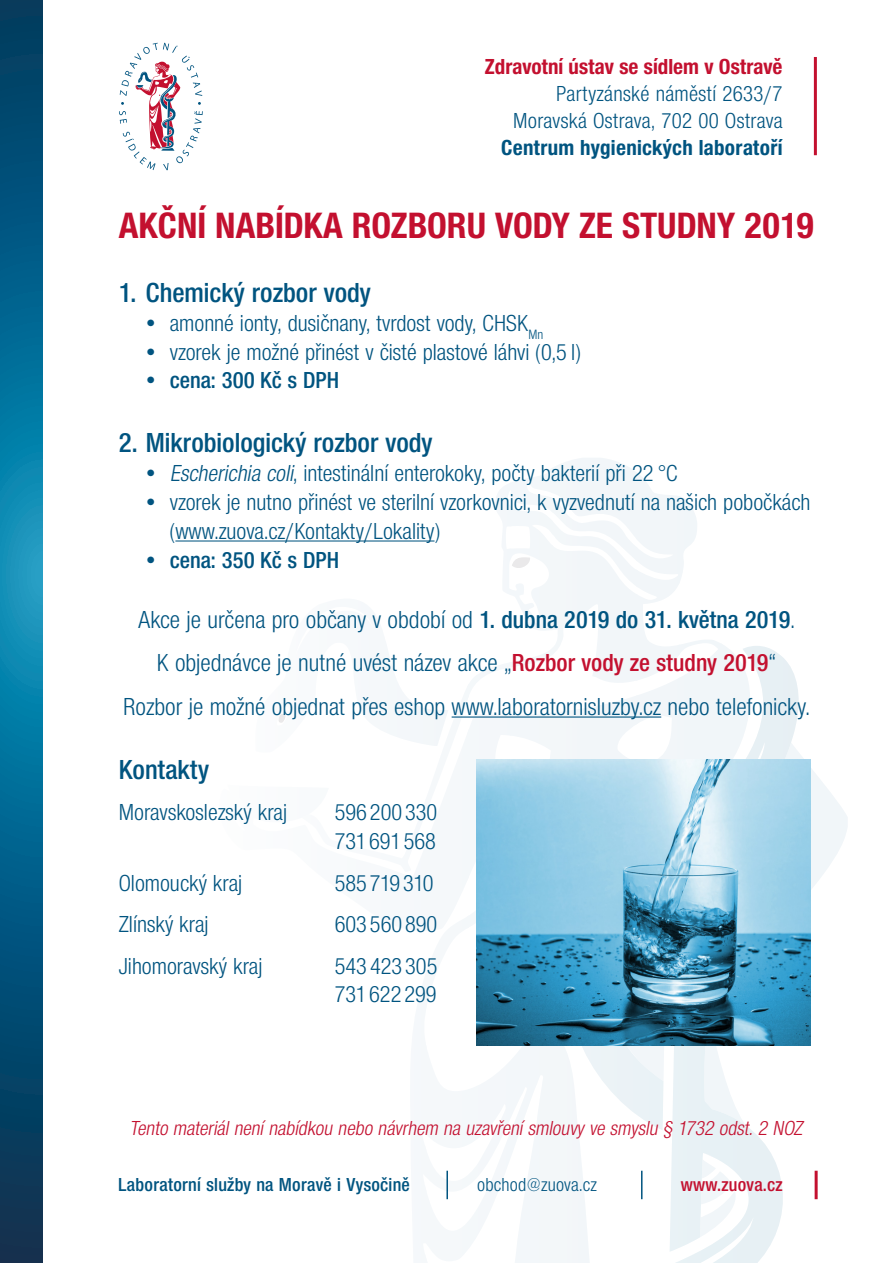
<style>
.page{position:relative;width:893px;height:1263px;background:#fff}
.page>*{position:absolute;margin:0;border:0;box-sizing:border-box;transform-origin:0 0}
.t1{font:37.95px "Nimbus Sans Novus TOT Bol Con";color:#c3102f}
.nadpis_textu{font:28.5px "Nimbus Sans Novus TOT Sem Bol Con";color:#005480}
.t2{font:25.5px "Nimbus Sans Novus TOT Reg Con";color:#005480}
.t3{font:24px/28.8px "Nimbus Sans Novus TOT Reg Con";color:#005480}
.t4{font:24px "Nimbus Sans Novus TOT Sem Bol Con";color:#005480}
.t5{font:24px "Nimbus Sans Novus TOT Reg Con";letter-spacing:-.035em;color:#005480}
.t6{font:22.5px/27px "Nimbus Sans Novus TOT Reg Con";letter-spacing:.015em;color:#005480;text-align:right}
.t7{font:22.5px "Nimbus Sans Novus TOT Bol Con";color:#c3102f}
.t8{font:22.5px "Nimbus Sans Novus TOT Bol Con";letter-spacing:.015em;color:#005480}
.t9{font:italic 21px "Nimbus Sans Novus TOT Reg Con";color:#c3102f}
.t10{font:19.5px "Nimbus Sans Novus TOT Sem Bol Con";letter-spacing:.015em;color:#005480}
.t11{font:19.5px "Nimbus Sans Novus TOT Reg Con";letter-spacing:.015em;color:#005480}
.t12{font:19.5px "Nimbus Sans Novus TOT Sem Bol Con";letter-spacing:.015em;color:#c3102f}
.s1{font-style:italic}
.s2{font-family:"Nimbus Sans Novus TOT Sem Bol Con"}
.s3{font-family:"Nimbus Sans Novus TOT Sem Bol Con";color:#c3102f}
</style>
<div class="page">
<svg style="left:641px;top:1130px;width:108px;height:133px"></svg>
<svg style="left:592px;top:646px;width:208px;height:484px"></svg>
<div style="left:609px;top:1045px;width:56px;height:36px;background:#ebf3f6"></div>
<img style="left:446px;top:1036px;width:146px;height:227px">
<img style="left:467px;top:483px;width:43px;height:445px">
<img style="left:638px;top:474px;width:40px;height:285px">
<img style="left:551px;top:458px;width:87px;height:301px">
<img style="left:678px;top:496px;width:43px;height:246px">
<img style="left:721px;top:644px;width:31px;height:98px">
<img style="left:701px;top:1171px;width:31px;height:20px">
<img style="left:700px;top:1191px;width:36px;height:46px">
<img style="left:704px;top:1045px;width:41px;height:79px">
<svg style="left:703px;top:1153px;width:12px;height:6px"></svg>
<img style="left:702px;top:1159px;width:14px;height:19px">
<img style="left:651px;top:742px;width:197px;height:240px">
<svg style="left:279px;top:650px;width:169px;height:103px"></svg>
<hr style="left:446px;top:1171px;width:2px;height:28px;background:#005480">
<svg style="left:641px;top:1171px;width:1px;height:28px"></svg>
<hr style="left:815px;top:1171px;width:3px;height:28px;background:#c3102f">
<svg style="left:119px;top:43px;width:84px;height:127px"></svg>
<hr style="left:814px;top:57px;width:3px;height:98px;background:#c3102f">
<svg style="left:0;top:0;width:43px;height:1263px"></svg>
<hr style="left:175px;top:540px;width:260px;height:1px;background:#005480">
<hr style="left:452px;top:716px;width:209px;height:2px;background:#005480">
<img style="left:477px;top:759px;width:333px;height:286px">
<p class="t7" style="left:485px;top:53px;width:299px">Zdravotní ústav se sídlem v Ostravě</p>
<p class="t6" style="left:513px;top:80px;width:271px">Partyzánské náměstí 2633/7<br>Moravská Ostrava, 702 00 Ostrava</p>
<p class="t8" style="left:501px;top:134px;width:283px">Centrum hygienických laboratoří</p>
<p class="t1" style="left:119px;top:203px;width:697px">AKČNÍ NABÍDKA ROZBORU VODY ZE STUDNY 2019</p>
<p class="nadpis_textu" style="left:119px;top:276px;width:254px">1. Chemický rozbor vody</p>
<p class="t3" style="left:143px;top:309px;width:402px">• amonné ionty, dusičnany, tvrdost vody, CHSK<sub>Mn</sub></p>
<p class="t3" style="left:143px;top:337px;width:440px">• vzorek je možné přinést v čisté plastové láhvi (0,5 l)</p>
<p class="t4" style="left:143px;top:367px;width:198px">• cena: 300 Kč s DPH</p>
<p class="nadpis_textu" style="left:119px;top:426px;width:315px">2. Mikrobiologický rozbor vody</p>
<p class="t3" style="left:143px;top:459px;width:537px">• <span class="s1">Escherichia coli</span>, intestinální enterokoky, počty bakterií při 22 °C</p>
<p class="t3" style="left:170px;top:488px;width:642px;text-indent:-27px">• vzorek je nutno přinést ve sterilní vzorkovnici, k vyzvednutí na našich pobočkách (www.zuova.cz/Kontakty/Lokality)</p>
<p class="t4" style="left:143px;top:546px;width:198px">• cena: 350 Kč s DPH</p>
<p class="t2" style="left:138px;top:605px;width:658px">Akce je určena pro občany v období od <span class="s2">1. dubna 2019 do 31. května 2019</span>.</p>
<p class="t2" style="left:157px;top:649px;width:621px">K objednávce je nutné uvést název akce „<span class="s3">Rozbor vody ze studny 2019</span>“</p>
<p class="t2" style="left:123px;top:692px;width:688px">Rozbor je možné objednat přes eshop www.laboratornisluzby.cz nebo telefonicky.</p>
<p class="nadpis_textu" style="left:119px;top:753px;width:92px">Kontakty</p>
<p class="t3" style="left:119px;top:798px;width:170px">Moravskoslezský kraj</p>
<p class="t3" style="left:335px;top:798px;width:104px">596 200 330<br>731 691 568</p>
<p class="t3" style="left:119px;top:868px;width:125px">Olomoucký kraj</p>
<p class="t5" style="left:335px;top:869px;width:100px">585 719 310</p>
<p class="t3" style="left:119px;top:910px;width:91px">Zlínský kraj</p>
<p class="t3" style="left:335px;top:910px;width:104px">603 560 890</p>
<p class="t3" style="left:119px;top:951px;width:145px">Jihomoravský kraj</p>
<p class="t3" style="left:335px;top:951px;width:104px">543 423 305<br>731 622 299</p>
<p class="t9" style="left:130px;top:1117px;width:679px">Tento materiálnenínabídkou nebo návrhem na uzavřenísmlouvyve smyslu § 1732 odst.2 NOZ</p>
<p class="t10" style="left:118px;top:1174px;width:293px">Laboratorní služby na Moravě i Vysočině</p>
<p class="t11" style="left:477px;top:1174px;width:121px">obchod@zuova.cz</p>
<p class="t12" style="left:681px;top:1174px;width:103px">www.zuova.cz</p>
</div>
